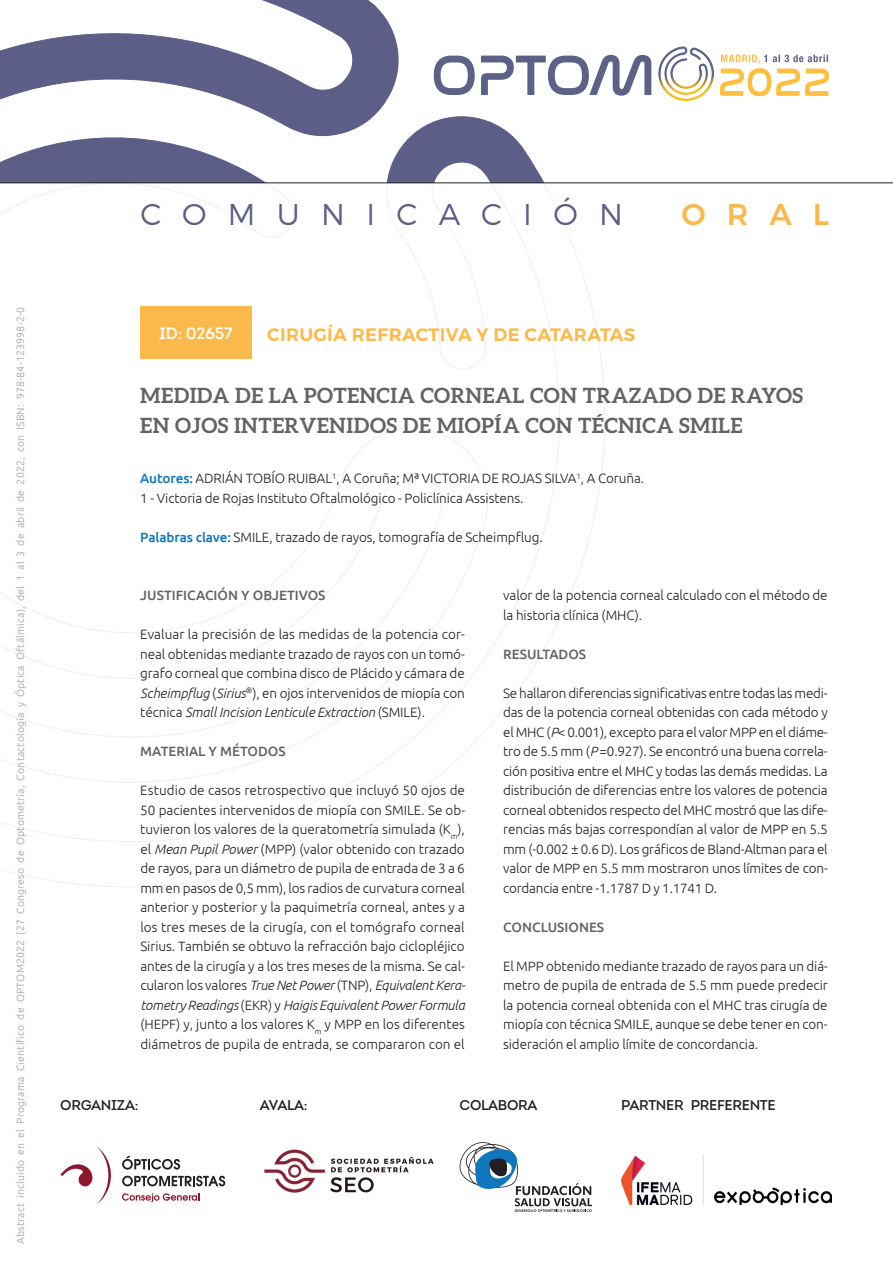
<style>
.page{position:relative;width:893px;height:1263px;background:#fff}
.page>*{position:absolute;margin:0;border:0;box-sizing:border-box;transform-origin:0 0}
.t1{font:300 30px "Montserrat";letter-spacing:.71em;color:#5d5e87}
.t2{font:500 30px "Montserrat";color:#fcb94b}
.t3{font:700 21px/30px "Aleo";letter-spacing:.02em;color:#636366}
.t4{font:600 18px "Montserrat";letter-spacing:.02em;color:#fcb94b}
.t5{font:16.5px "Intro";letter-spacing:-.01em;color:#fff}
.t6{font:14.1px "Intro";letter-spacing:-.02em;color:#231f20}
.t7{font:300 13.5px/19.5px "Ubuntu";letter-spacing:-.005em;color:#231f20;text-align:justify}
.t8{font:500 13.5px "Ubuntu";color:#636366}
.t9{font:300 10.5px "Ubuntu";letter-spacing:.02em;color:#9d9fa2}
.s1{font-weight:500;color:#1076bd}
.s2{font-style:italic}
</style>
<div class="page">
<svg style="left:0;top:0;width:609px;height:183px"></svg>
<svg style="left:0;top:184px;width:605px;height:703px"></svg>
<img style="left:651px;top:46px;width:63px;height:55px">
<svg style="left:434px;top:55px;width:217px;height:41px"></svg>
<svg style="left:720px;top:55px;width:109px;height:41px"></svg>
<hr style="left:0;top:183px;width:893px;height:1px;background:#231f20">
<svg style="left:122px;top:1155px;width:58px;height:14px"></svg>
<svg style="left:122px;top:1176px;width:103px;height:10px"></svg>
<svg style="left:122px;top:1193px;width:77px;height:9px"></svg>
<svg style="left:60px;top:1146px;width:51px;height:58px"></svg>
<img style="left:264px;top:1149px;width:170px;height:44px">
<svg style="left:460px;top:1142px;width:132px;height:70px"></svg>
<img style="left:621px;top:1154px;width:211px;height:51px">
<div style="left:140px;top:306px;width:112px;height:53px;background:#fcb94b"></div>
<p class="t9" style="left:14px;top:1244px;width:938px;rotate:-90deg">Abstract incluido en el Programa Científico de OPTOM2022 (27 Congreso de Optometría, Contactología y Óptica Oftálmica), del 1 al 3 de abril de 2022, con ISBN: 978-84-123998-2-0</p>
<h1 class="t1" style="left:140px;top:196px;width:484px">COMUNICACIÓN</h1>
<h1 class="t2" style="left:682px;top:191px;width:149px">ORAL</h1>
<p class="t5" style="left:159px;top:322px;width:75px">ID: 02657</p>
<h3 class="t4" style="left:267px;top:324px;width:370px">CIRUGÍA REFRACTIVA Y DE CATARATAS</h3>
<h2 class="t3" style="left:140px;top:380px;width:664px">MEDIDA DE LA POTENCIA CORNEAL CON TRAZADO DE RAYOS<br>EN OJOS INTERVENIDOS DE MIOPÍA CON TÉCNICA SMILE</h2>
<p class="t7" style="left:140px;top:468px;width:505px"><span class="s1">AUTORES:</span> ADRIÁN TOBÍO RUIBAL<sup>1</sup>, A Coruña; Mª VICTORIA DE ROJAS SILVA<sup>1</sup>, A Coruña.<br>1 - Victoria de Rojas Instituto Oftalmológico - Policlínica Assistens.</p>
<p class="t7" style="left:140px;top:527px;width:404px"><span class="s1">PALABRAS CLAVE:</span> SMILE, trazado de rayos, tomografía de Scheimpflug.</p>
<p class="t8" style="left:140px;top:587px;width:187px">JUSTIFICACIÓN Y OBJETIVOS</p>
<p class="t7" style="left:140px;top:624px;width:326px">Evaluar la precisión de las medidas de la potencia cor&shy;neal obtenidas mediante trazado de rayos con un tomó&shy;grafo corneal que combina disco de Plácido y cámara de <span class="s2">Scheimpflug</span> (<span class="s2">Sirius</span><sup>®</sup>), en ojos intervenidos de miopía con técnica <span class="s2">Small Incision Lenticule Extraction</span> (SMILE).</p>
<p class="t8" style="left:140px;top:743px;width:147px">MATERIAL Y MÉTODOS</p>
<p class="t7" style="left:140px;top:780px;width:327px">Estudio de casos retrospectivo que incluyó 50 ojos de 50 pacientes intervenidos de miopía con SMILE. Se ob&shy;tuvieron los valores de la queratometría simulada (K<sub>m</sub>), el <span class="s2">Mean Pupil Power</span> (MPP) (valor obtenido con trazado de rayos, para un diámetro de pupila de entrada de 3 a 6 mm en pasos de 0,5 mm), los radios de curvatura corneal anterior y posterior y la paquimetría corneal, antes y a los tres meses de la cirugía, con el tomógrafo corneal Sirius. También se obtuvo la refracción bajo ciclopléjico antes de la cirugía y a los tres meses de la misma. Se cal&shy;cularon los valores <span class="s2">True Net Power</span> (TNP), <span class="s2">Equivalent Kera&shy;tometry Readings</span> (EKR) y <span class="s2">Haigis Equivalent Power Formula </span>(HEPF) y, junto a los valores K<sub>m</sub> y MPP en los diferentes diámetros de pupila de entrada, se compararon con el</p>
<p class="t7" style="left:503px;top:585px;width:326px">valor de la potencia corneal calculado con el método de la historia clínica (MHC).</p>
<p class="t8" style="left:503px;top:645px;width:84px">RESULTADOS</p>
<p class="t7" style="left:503px;top:683px;width:326px">Se hallaron diferencias significativas entre todas las medi&shy;das de la potencia corneal obtenidas con cada método y el MHC (<span class="s2">P</span>&lt; 0.001), excepto para el valor MPP en el diáme&shy;tro de 5.5 mm (<span class="s2">P</span> =0.927). Se encontró una buena correla&shy;ción positiva entre el MHC y todas las demás medidas. La distribución de diferencias entre los valores de potencia corneal obtenidos respecto del MHC mostró que las dife&shy;rencias más bajas correspondían al valor de MPP en 5.5 mm (-0.002 ± 0.6 D). Los gráficos de Bland-Altman para el valor de MPP en 5.5 mm mostraron unos límites de con&shy;cordancia entre -1.1787 D y 1.1741 D.</p>
<p class="t8" style="left:503px;top:918px;width:102px">CONCLUSIONES</p>
<p class="t7" style="left:503px;top:956px;width:326px">El MPP obtenido mediante trazado de rayos para un diá&shy;metro de pupila de entrada de 5.5 mm puede predecir la potencia corneal obtenida con el MHC tras cirugía de miopía con técnica SMILE, aunque se debe tener en con&shy;sideración el amplio límite de concordancia.</p>
<p class="t6" style="left:60px;top:1096px;width:80px">ORGANIZA:</p>
<p class="t6" style="left:260px;top:1096px;width:49px">AVALA:</p>
<p class="t6" style="left:460px;top:1096px;width:21px">COLA</p>
<p class="t6" style="left:498px;top:1096px;width:21px">BORA</p>
<p class="t6" style="left:621px;top:1096px;width:156px">PARTNER PREFERENTE</p>
</div>
